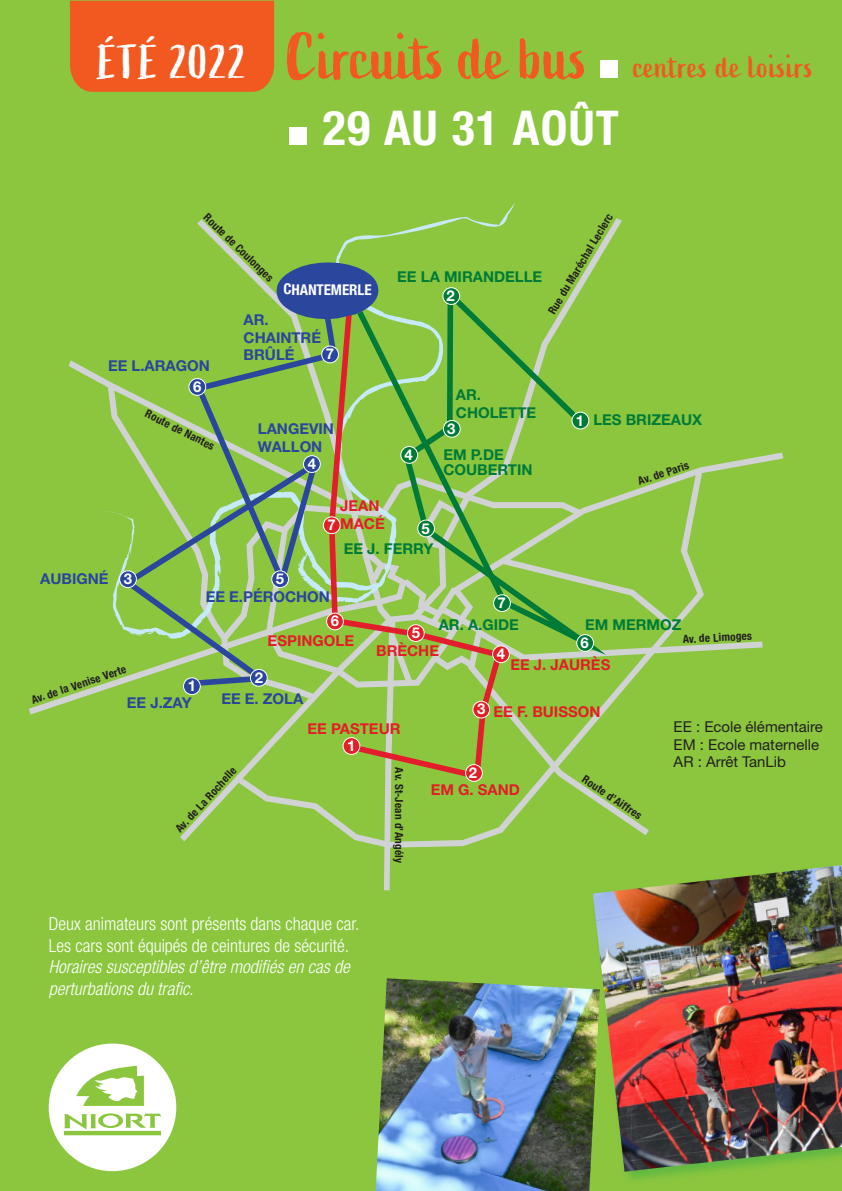
<style>
.page{position:relative;width:842px;height:1191px;background:#8bc63e}
.page>*{position:absolute;margin:0;border:0;box-sizing:border-box;transform-origin:0 0}
.t1{font:64.4px "Active";color:#f15921}
.t2{font:700 condensed 48px "Helvetica Neue LT Std";letter-spacing:.025em;color:#fff}
.t3{font:47.4px "Active";letter-spacing:.025em;color:#fff}
.t4{font:32px "Active";letter-spacing:.025em;color:#f15921}
.t5{font:300 condensed 18px "Helvetica Neue LT Std";color:#fff}
.t6{font:italic 300 condensed 18px/21.6px "Helvetica Neue LT Std";color:#fff}
.t7{font:700 15px/18px "Helvetica Neue LT Std";color:#007b37}
.t8{font:700 15px/18px "Helvetica Neue LT Std";color:#2a469d}
.t9{font:700 15px "Helvetica Neue LT Std";color:#e21f26}
.t10{font:15px/18px "Helvetica Neue LT Std";color:#231f20}
.t11{font:700 15px "Helvetica Neue LT Std";color:#fff}
.t12{font:700 condensed 15px "Helvetica Neue LT Std";color:#fff}
.t13{font:700 condensed 11.2px "Helvetica Neue LT Std";letter-spacing:.02em;color:#231f20}
.s1{color:#fff}
</style>
<div class="page">
<img style="left:376px;top:978px;width:214px;height:213px">
<div style="left:590px;top:859px;width:252px;height:326px;background:#40ae49;opacity:.58"></div>
<img style="left:593px;top:865px;width:249px;height:306px">
<div style="left:601px;top:60px;width:17px;height:17px;background:#fff"></div>
<div style="left:70px;top:1px;width:204px;height:91px;background:#f15921"></div>
<svg style="left:197px;top:779px;width:198px;height:111px"></svg>
<svg style="left:29px;top:679px;width:172px;height:35px"></svg>
<svg style="left:575px;top:218px;width:47px;height:69px"></svg>
<svg style="left:234px;top:452px;width:549px;height:395px"></svg>
<svg style="left:104px;top:203px;width:411px;height:417px"></svg>
<svg style="left:379px;top:289px;width:213px;height:359px"></svg>
<div style="left:577px;top:634px;width:16px;height:17px;background:#007b37;border-radius:50%"></div>
<div style="left:576px;top:634px;width:18px;height:18px;border:1px solid #fff;border-radius:50%"></div>
<svg style="left:494px;top:595px;width:16px;height:16px"></svg>
<div style="left:493px;top:594px;width:18px;height:18px;border:1px solid #fff;border-radius:50%"></div>
<svg style="left:442px;top:287px;width:143px;height:139px"></svg>
<div style="left:443px;top:288px;width:17px;height:16px;background:#007b37;border-radius:50%"></div>
<div style="left:442px;top:287px;width:18px;height:18px;border:1px solid #fff;border-radius:50%"></div>
<div style="left:572px;top:412px;width:17px;height:17px;background:#007b37;border-radius:50%"></div>
<div style="left:571px;top:412px;width:18px;height:17px;border:1px solid #fff;border-radius:50%"></div>
<svg style="left:326px;top:307px;width:180px;height:476px"></svg>
<svg style="left:327px;top:613px;width:16px;height:17px"></svg>
<div style="left:326px;top:612px;width:18px;height:18px;border:1px solid #fff;border-radius:50%"></div>
<div style="left:493px;top:646px;width:16px;height:16px;background:#e21f26;border-radius:50%"></div>
<div style="left:492px;top:645px;width:18px;height:18px;border:1px solid #fff;border-radius:50%"></div>
<div style="left:473px;top:701px;width:17px;height:17px;background:#e21f26;border-radius:50%"></div>
<div style="left:472px;top:701px;width:18px;height:17px;border:1px solid #fff;border-radius:50%"></div>
<div style="left:466px;top:764px;width:16px;height:17px;background:#e21f26;border-radius:50%"></div>
<div style="left:465px;top:764px;width:18px;height:18px;border:1px solid #fff;border-radius:50%"></div>
<div style="left:343px;top:737px;width:17px;height:17px;background:#e21f26;border-radius:50%"></div>
<div style="left:343px;top:737px;width:17px;height:18px;border:1px solid #fff;border-radius:50%"></div>
<svg style="left:118px;top:298px;width:222px;height:391px"></svg>
<svg style="left:371px;top:562px;width:110px;height:120px"></svg>
<svg style="left:282px;top:470px;width:299px;height:62px"></svg>
<svg style="left:298px;top:555px;width:14px;height:13px"></svg>
<svg style="left:328px;top:592px;width:7px;height:2px"></svg>
<svg style="left:276px;top:262px;width:103px;height:57px"></svg>
<div style="left:183px;top:678px;width:17px;height:16px;background:#2a469d;border-radius:50%"></div>
<div style="left:183px;top:677px;width:18px;height:18px;border:1px solid #fff;border-radius:50%"></div>
<div style="left:250px;top:669px;width:17px;height:17px;background:#2a469d;border-radius:50%"></div>
<div style="left:250px;top:669px;width:18px;height:17px;border:1px solid #fff;border-radius:50%"></div>
<div style="left:120px;top:571px;width:16px;height:16px;background:#2a469d;border-radius:50%"></div>
<div style="left:119px;top:570px;width:18px;height:18px;border:1px solid #fff;border-radius:50%"></div>
<div style="left:303px;top:455px;width:17px;height:17px;background:#2a469d;border-radius:50%"></div>
<div style="left:303px;top:455px;width:18px;height:18px;border:1px solid #fff;border-radius:50%"></div>
<div style="left:272px;top:571px;width:17px;height:16px;background:#2a469d;border-radius:50%"></div>
<div style="left:271px;top:570px;width:18px;height:18px;border:1px solid #fff;border-radius:50%"></div>
<div style="left:189px;top:378px;width:17px;height:17px;background:#2a469d;border-radius:50%"></div>
<div style="left:188px;top:378px;width:18px;height:18px;border:1px solid #fff;border-radius:50%"></div>
<div style="left:322px;top:346px;width:16px;height:17px;background:#2a469d;border-radius:50%"></div>
<div style="left:321px;top:345px;width:18px;height:18px;border:1px solid #fff;border-radius:50%"></div>
<div style="left:289px;top:128px;width:17px;height:17px;background:#fff"></div>
<svg style="left:49px;top:1043px;width:127px;height:128px"></svg>
<p class="t3" style="left:98px;top:35px;width:150px">ÉTÉ 2022</p>
<p class="t1" style="left:286px;top:20px;width:303px">Circuits de bus</p>
<p class="t2" style="left:323px;top:98px;width:297px">29 AU 31 AOÛT</p>
<p class="t4" style="left:633px;top:49px;width:181px">centres de loisirs</p>
<p class="t13" style="left:210px;top:210px;width:94px;rotate:44deg">Route de Coulonges</p>
<p class="t13" style="left:545px;top:309px;width:116px;rotate:-59deg">Rue du Maréchal Leclerc</p>
<p class="t7" style="left:397px;top:267px;width:147px">EE LA MIRANDELLE</p>
<p class="t12" style="left:284px;top:280px;width:90px;rotate:1deg">CHANTEMERLE</p>
<p class="t11" style="left:447px;top:287px;width:10px">2</p>
<p class="t8" style="left:244px;top:310px;width:79px">AR.<br>CHAINTRÉ<br>BRÛLÉ</p>
<p class="t11" style="left:326px;top:344px;width:10px">7</p>
<p class="t8" style="left:108px;top:357px;width:103px">EE L.ARAGON</p>
<p class="t8" style="left:40px;top:569px;width:70px">AUBIGNÉ</p>
<p class="t11" style="left:124px;top:569px;width:10px">3</p>
<p class="t11" style="left:193px;top:377px;width:10px">6</p>
<p class="t13" style="left:149px;top:406px;width:77px;rotate:27deg">Route de Nantes</p>
<p class="t8" style="left:258px;top:419px;width:78px">LANGEVIN<br>WALLON</p>
<p class="t11" style="left:308px;top:454px;width:10px">4</p>
<p class="t9" style="left:340px;top:496px;width:41px">JEAN</p>
<p class="t9" style="left:328px;top:514px;width:59px"><span class="s1">7</span> MACÉ</p>
<p class="t11" style="left:405px;top:445px;width:10px">4</p>
<p class="t11" style="left:421px;top:519px;width:10px">5</p>
<p class="t11" style="left:276px;top:569px;width:10px">5</p>
<p class="t7" style="left:344px;top:539px;width:91px">EE J. FERRY</p>
<p class="t8" style="left:206px;top:587px;width:126px">EE E.PÉROCHON</p>
<p class="t7" style="left:456px;top:385px;width:82px">AR.<br>CHOLETTE</p>
<p class="t11" style="left:447px;top:419px;width:10px">3</p>
<p class="t7" style="left:443px;top:447px;width:91px;line-height:15px">EM P.DE<br>COUBERTIN</p>
<p class="t11" style="left:497px;top:594px;width:10px">7</p>
<p class="t11" style="left:576px;top:411px;width:10px">1</p>
<p class="t7" style="left:593px;top:410px;width:110px">LES BRIZEAUX</p>
<p class="t13" style="left:636px;top:475px;width:55px;rotate:-19deg">Av. de Paris</p>
<p class="t13" style="left:30px;top:693px;width:101px;rotate:-18deg">Av. de la Venise Verte</p>
<p class="t11" style="left:188px;top:676px;width:10px">1</p>
<p class="t8" style="left:127px;top:693px;width:66px">EE J.ZAY</p>
<p class="t11" style="left:331px;top:611px;width:10px">6</p>
<p class="t9" style="left:268px;top:631px;width:88px">ESPINGOLE</p>
<p class="t11" style="left:255px;top:668px;width:10px">2</p>
<p class="t8" style="left:221px;top:689px;width:83px">EE E. ZOLA</p>
<p class="t7" style="left:439px;top:616px;width:82px">AR. A.GIDE</p>
<p class="t7" style="left:585px;top:616px;width:98px">EM MERMOZ</p>
<p class="t11" style="left:412px;top:623px;width:10px">5</p>
<p class="t13" style="left:682px;top:632px;width:71px;rotate:-3deg">Av. de Limoges</p>
<p class="t11" style="left:580px;top:633px;width:10px">6</p>
<p class="t9" style="left:376px;top:642px;width:64px">BRÈCHE</p>
<p class="t11" style="left:497px;top:644px;width:10px">4</p>
<p class="t9" style="left:510px;top:655px;width:101px">EE J. JAURÈS</p>
<p class="t11" style="left:477px;top:700px;width:10px">3</p>
<p class="t9" style="left:494px;top:702px;width:108px">EE F. BUISSON</p>
<p class="t9" style="left:307px;top:719px;width:95px">EE PASTEUR</p>
<p class="t11" style="left:347px;top:736px;width:10px">1</p>
<p class="t13" style="left:172px;top:825px;width:86px;rotate:-47deg">Av. de La Rochelle</p>
<p class="t13" style="left:406px;top:767px;width:97px;rotate:90deg">Av. St-Jean d’Angély</p>
<p class="t5" style="left:49px;top:913px;width:312px">Deux animateurs sont présents dans chaque car.</p>
<p class="t5" style="left:49px;top:935px;width:302px">Les cars sont équipés de ceintures de sécurité.</p>
<p class="t6" style="left:49px;top:956px;width:303px">Horaires susceptibles d’être modifiés en cas de perturbations du trafic.</p>
<p class="t11" style="left:469px;top:763px;width:10px">2</p>
<p class="t9" style="left:431px;top:780px;width:91px">EM G. SAND</p>
<p class="t13" style="left:587px;top:772px;width:71px;rotate:34deg">Route d’Aiffres</p>
<p class="t10" style="left:674px;top:717px;width:151px">EE : Ecole élémentaire<br>EM : Ecole maternelle<br>AR : Arrêt TanLib</p>
</div>
